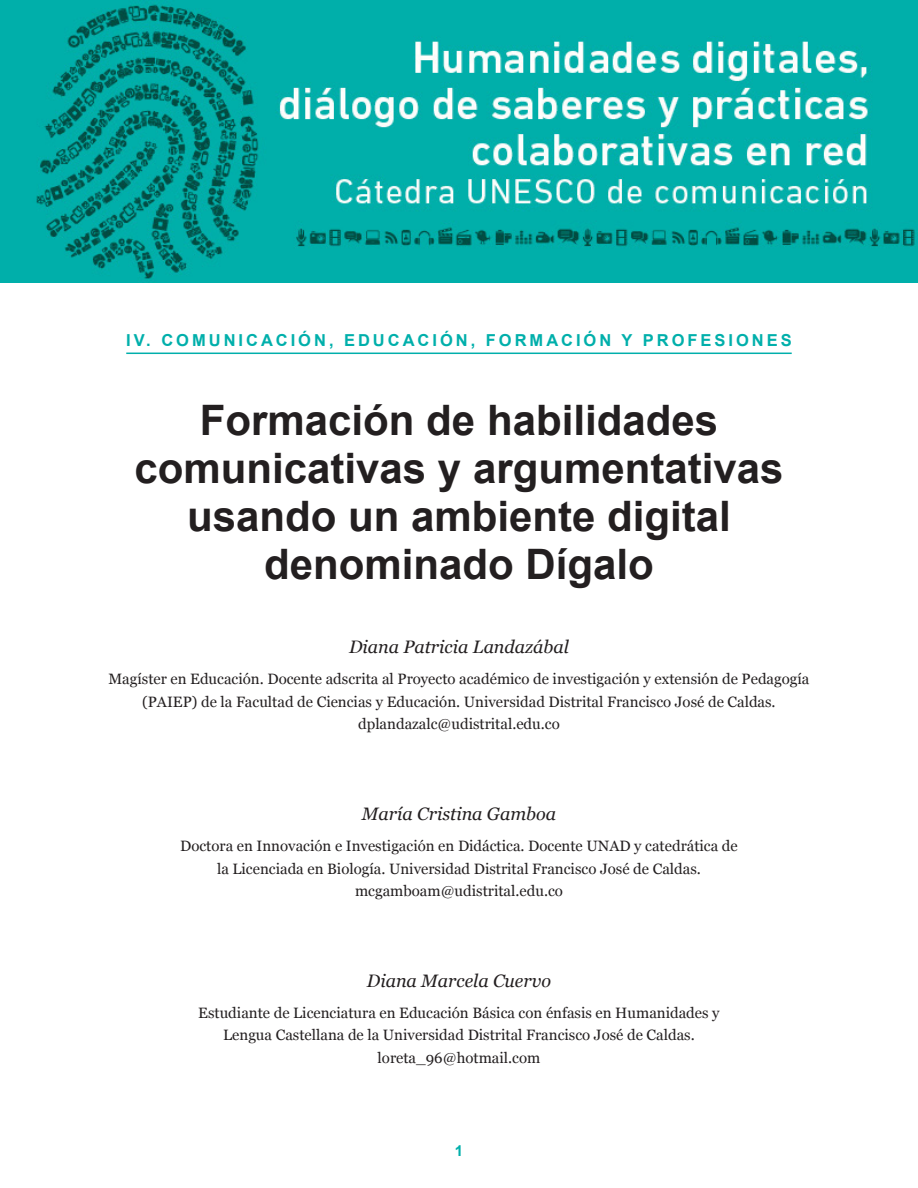
<style>
.page{position:relative;width:918px;height:1188px;background:#fff}
.page>*{position:absolute;margin:0;border:0;box-sizing:border-box;transform-origin:0 0}
.T1{font:700 42px/48px "Arial";color:#231f20;text-align:center}
.autor{font:italic 18px "Georgia";color:#231f20}
.TParte{font:700 16.5px "Arial";letter-spacing:.18em;color:#00afab}
.autor2{font:15px/22.5px "Georgia";color:#231f20;text-align:center}
.email{font:15px "Georgia";color:#231f20}
.t1{font:700 15px "Arial";color:#00afab}
</style>
<div class="page">
<img style="left:0;top:0;width:918px;height:282px">
<hr style="left:126px;top:353px;width:666px;height:1px;background:#00afab">
<p class="TParte" style="left:126px;top:329px;width:667px">IV. COMUNICACIÓN, EDUCACIÓN, FORMACIÓN Y PROFESIONES</p>
<p class="T1" style="left:135px;top:398px;width:650px">Formación de habilidades comunicativas y argumentativas usando un ambiente digital denominado Dígalo</p>
<p class="autor" style="left:349px;top:637px;width:221px">Diana Patricia Landazábal</p>
<p class="autor2" style="left:108px;top:668px;width:703px">Magíster en Educación. Docente adscrita al Proyecto académico de investigación y extensión de Pedagogía (PAIEP) de la Facultad de Ciencias y Educación. Universidad Distrital Francisco José de Caldas.</p>
<p class="email" style="left:358px;top:716px;width:203px">dplandazalc@udistrital.edu.co</p>
<p class="autor" style="left:362px;top:804px;width:196px">María Cristina Gamboa</p>
<p class="autor2" style="left:180px;top:835px;width:559px">Doctora en Innovación e Investigación en Didáctica. Docente UNAD y catedrática de la Licenciada en Biología. Universidad Distrital Francisco José de Caldas.</p>
<p class="email" style="left:355px;top:882px;width:209px">mcgamboam@udistrital.edu.co</p>
<p class="autor" style="left:367px;top:970px;width:186px">Diana Marcela Cuervo</p>
<p class="autor2" style="left:198px;top:1001px;width:523px">Estudiante de Licenciatura en Educación Básica con énfasis en Humanidades y<br>Lengua Castellana de la Universidad Distrital Francisco José de Caldas.</p>
<p class="email" style="left:378px;top:1049px;width:164px">loreta_96@hotmail.com</p>
<p class="t1" style="left:455px;top:1141px;width:10px">1</p>
</div>
